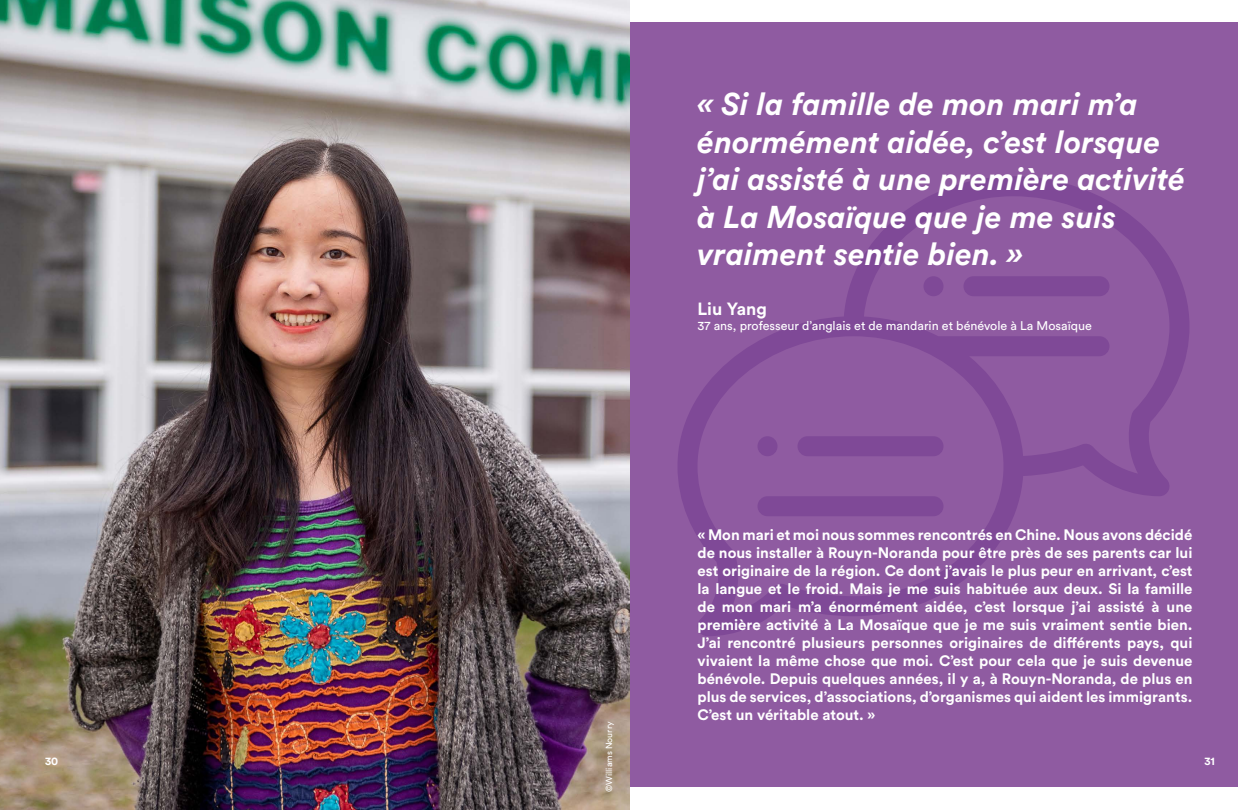
<style>
.page{position:relative;width:1260px;height:810px;background:#fff}
.page>*{position:absolute;margin:0;border:0;box-sizing:border-box;transform-origin:0 0}
.t1{font:italic 700 31.25px/37.5px "Circular Std";color:#fff}
.t2{font:700 17.5px "Circular Std";color:#fff}
.t3{font:700 15px/18px "Circular Std";color:#fff;text-align:justify}
.t4{font:12.5px "Circular Std";color:#fff}
.t5{font:700 11.25px "Circular Std";color:#fff}
.t6{font:8.75px "Circular Std";color:#fff}
</style>
<div class="page">
<div style="left:630px;top:22px;width:608px;height:766px;background:#8f5ba1"></div>
<svg style="left:678px;top:176px;width:511px;height:460px"></svg>
<div style="left:797px;top:436px;width:147px;height:20px;background:#7f4997;border-radius:10px"></div>
<div style="left:757px;top:496px;width:187px;height:20px;background:#7f4997;border-radius:10px"></div>
<div style="left:964px;top:276px;width:146px;height:20px;background:#7f4997;border-radius:10px"></div>
<img style="left:0;top:0;width:630px;height:810px">
<h1 class="t1" style="left:698px;top:85px;width:489px">« Si la famille de mon mari m’a énormément aidée, c’est lorsque j’ai assisté à une première activité à La Mosaïque que je me suis vraiment sentie bien. »</h1>
<p class="t2" style="left:698px;top:297px;width:71px">Liu Yang</p>
<p class="t4" style="left:698px;top:318px;width:396px">37 ans, professeur d’anglais et de mandarin et bénévole à La Mosaïque</p>
<p class="t3" style="left:698px;top:525px;width:497px">« Mon mari et moi nous sommes rencontrés en Chine. Nous avons décidé de nous installer à Rouyn-Noranda pour être près de ses parents car lui est originaire de la région. Ce dont j’avais le plus peur en arrivant, c’est la langue et le froid. Mais je me suis habituée aux deux. Si la famille de mon mari m’a énormément aidée, c’est lorsque j’ai assisté à une première activité à La Mosaïque que je me suis vraiment sentie bien.<br>J’ai rencontré plusieurs personnes originaires de différents pays, qui vivaient la même chose que moi. C’est pour cela que je suis devenue bénévole. Depuis quelques années, il y a, à Rouyn-Noranda, de plus en plus de services, d’associations, d’organismes qui aident les immigrants.<br>C’est un véritable atout. »</p>
<p class="t6" style="left:604px;top:792px;width:72px;rotate:-90deg">©Williams Nourry</p>
<p class="t5" style="left:45px;top:754px;width:15px">30</p>
<p class="t5" style="left:1204px;top:754px;width:12px">31</p>
</div>
